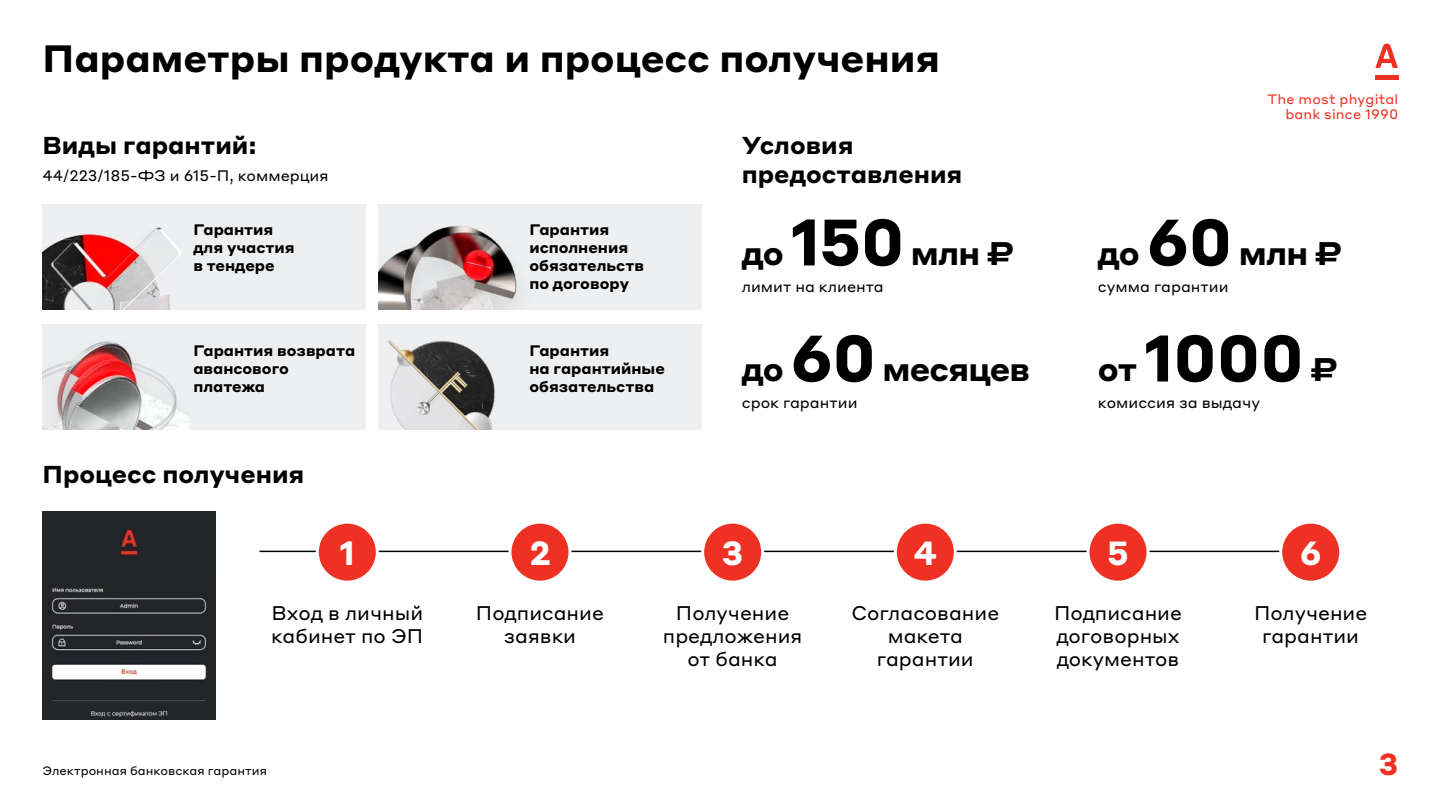
<style>
.page{position:relative;width:1441px;height:810px;background:#fff}
.page>*{position:absolute;margin:0;border:0;box-sizing:border-box;transform-origin:0 0}
.t1{font:700 64.5px "Styrene ALC";color:#000}
.t2{font:700 37.5px "Styrene ALC";color:#000}
.t3{font:700 33px "Styrene ALC";color:#fff}
.t4{font:700 32.25px "Styrene ALC";letter-spacing:-.025em;color:#000}
.t5{font:700 30px "Styrene ALC";color:#ef3124}
.t6{font:700 24.15px/29px "Styrene ALC";color:#000}
.t7{font:19.5px/23.4px "Styrene ALC";color:#000;text-align:center}
.t8{font:700 15px/18px "Styrene ALC";color:#000}
.t9{font:15px "Styrene ALC";color:#000}
.t10{font:13.5px/15px "Styrene ALC";letter-spacing:.01em;color:#ef3124;text-align:right}
.t11{font:12px "Styrene ALC";color:#000}
.s1{font-size:64.5px}
.s2{font-size:32.25px}
</style>
<div class="page">
<hr style="left:259px;top:551px;width:1027px;height:1px;background:#000">
<div style="left:317px;top:522px;width:60px;height:60px;background:#ef3124;border-radius:50%"></div>
<div style="left:316px;top:521px;width:63px;height:63px;border:3px solid #fff;border-radius:50%"></div>
<div style="left:510px;top:522px;width:60px;height:60px;background:#ef3124;border-radius:50%"></div>
<div style="left:508px;top:521px;width:63px;height:63px;border:3px solid #fff;border-radius:50%"></div>
<div style="left:702px;top:522px;width:60px;height:60px;background:#ef3124;border-radius:50%"></div>
<div style="left:701px;top:521px;width:63px;height:63px;border:3px solid #fff;border-radius:50%"></div>
<div style="left:895px;top:522px;width:60px;height:60px;background:#ef3124;border-radius:50%"></div>
<div style="left:893px;top:521px;width:63px;height:63px;border:3px solid #fff;border-radius:50%"></div>
<div style="left:1087px;top:522px;width:60px;height:60px;background:#ef3124;border-radius:50%"></div>
<div style="left:1086px;top:521px;width:63px;height:63px;border:3px solid #fff;border-radius:50%"></div>
<div style="left:1280px;top:522px;width:60px;height:60px;background:#ef3124;border-radius:50%"></div>
<div style="left:1278px;top:521px;width:63px;height:63px;border:3px solid #fff;border-radius:50%"></div>
<img style="left:43px;top:512px;width:172px;height:207px">
<div style="left:43px;top:204px;width:322px;height:105px;background:#eeeff1"></div>
<div style="left:378px;top:204px;width:323px;height:105px;background:#eeeff1"></div>
<div style="left:43px;top:324px;width:322px;height:106px;background:#eeeff1"></div>
<div style="left:378px;top:324px;width:323px;height:106px;background:#eeeff1"></div>
<img style="left:43px;top:341px;width:147px;height:89px">
<img style="left:43px;top:227px;width:138px;height:82px">
<img style="left:378px;top:225px;width:140px;height:84px">
<img style="left:388px;top:340px;width:107px;height:90px">
<div style="left:1374px;top:75px;width:24px;height:5px;background:#ef3124"></div>
<svg style="left:1375px;top:44px;width:22px;height:24px"></svg>
<h2 class="t2" style="left:43px;top:27px;width:899px">Параметры продукта и процесс получения</h2>
<p class="t6" style="left:43px;top:129px;width:216px">Виды гарантий:</p>
<p class="t9" style="left:43px;top:163px;width:287px">44/223/185-ФЗ и 615-П, коммерция</p>
<p class="t8" style="left:193px;top:220px;width:103px">Гарантия для участия в тендере</p>
<p class="t8" style="left:193px;top:340px;width:163px">Гарантия возврата авансового платежа</p>
<p class="t6" style="left:43px;top:458px;width:263px">Процесс получения</p>
<h3 class="t3" style="left:339px;top:525px;width:17px">1</h3>
<p class="t7" style="left:271px;top:599px;width:153px;text-align:left">Вход в личный кабинет по ЭП</p>
<p class="t8" style="left:529px;top:220px;width:116px">Гарантия исполнения обязательств по договору</p>
<p class="t8" style="left:529px;top:340px;width:137px">Гарантия<br>на гарантийные обязательства</p>
<h3 class="t3" style="left:529px;top:525px;width:23px">2</h3>
<p class="t6" style="left:741px;top:129px;width:222px">Условия предоставления</p>
<h3 class="t4" style="left:741px;top:226px;width:274px">до <span class="s1">150</span> млн ₽</h3>
<p class="t9" style="left:741px;top:274px;width:143px">лимит на клиента</p>
<h3 class="t4" style="left:741px;top:342px;width:290px">до <span class="s1">60</span> месяцев</h3>
<p class="t9" style="left:741px;top:390px;width:117px">срок гарантии</p>
<h3 class="t3" style="left:721px;top:525px;width:23px">3</h3>
<h3 class="t3" style="left:913px;top:525px;width:25px">4</h3>
<p class="t7" style="left:476px;top:599px;width:129px">Подписание заявки</p>
<p class="t7" style="left:663px;top:599px;width:141px">Получение предложения от банка</p>
<p class="t7" style="left:851px;top:599px;width:149px">Согласование макета гарантии</p>
<p class="t10" style="left:1266px;top:90px;width:133px">The most phygital bank since 1990</p>
<h3 class="t4" style="left:1097px;top:226px;width:246px">до <span class="s1">60</span> млн ₽</h3>
<p class="t9" style="left:1097px;top:274px;width:132px">сумма гарантии</p>
<h1 class="t1" style="left:1097px;top:303px;width:241px"><span class="s2">от</span> 1000 <span class="s2">₽</span></h1>
<p class="t9" style="left:1097px;top:390px;width:164px">комиссия за выдачу</p>
<h3 class="t3" style="left:1106px;top:525px;width:23px">5</h3>
<p class="t7" style="left:1053px;top:599px;width:129px;text-align:left">Подписание договорных документов</p>
<h3 class="t3" style="left:1299px;top:525px;width:23px">6</h3>
<p class="t7" style="left:1253px;top:599px;width:115px">Получение гарантии</p>
<p class="t11" style="left:43px;top:761px;width:226px">Электронная банковская гарантия</p>
<h3 class="t5" style="left:1378px;top:739px;width:21px">3</h3>
</div>
